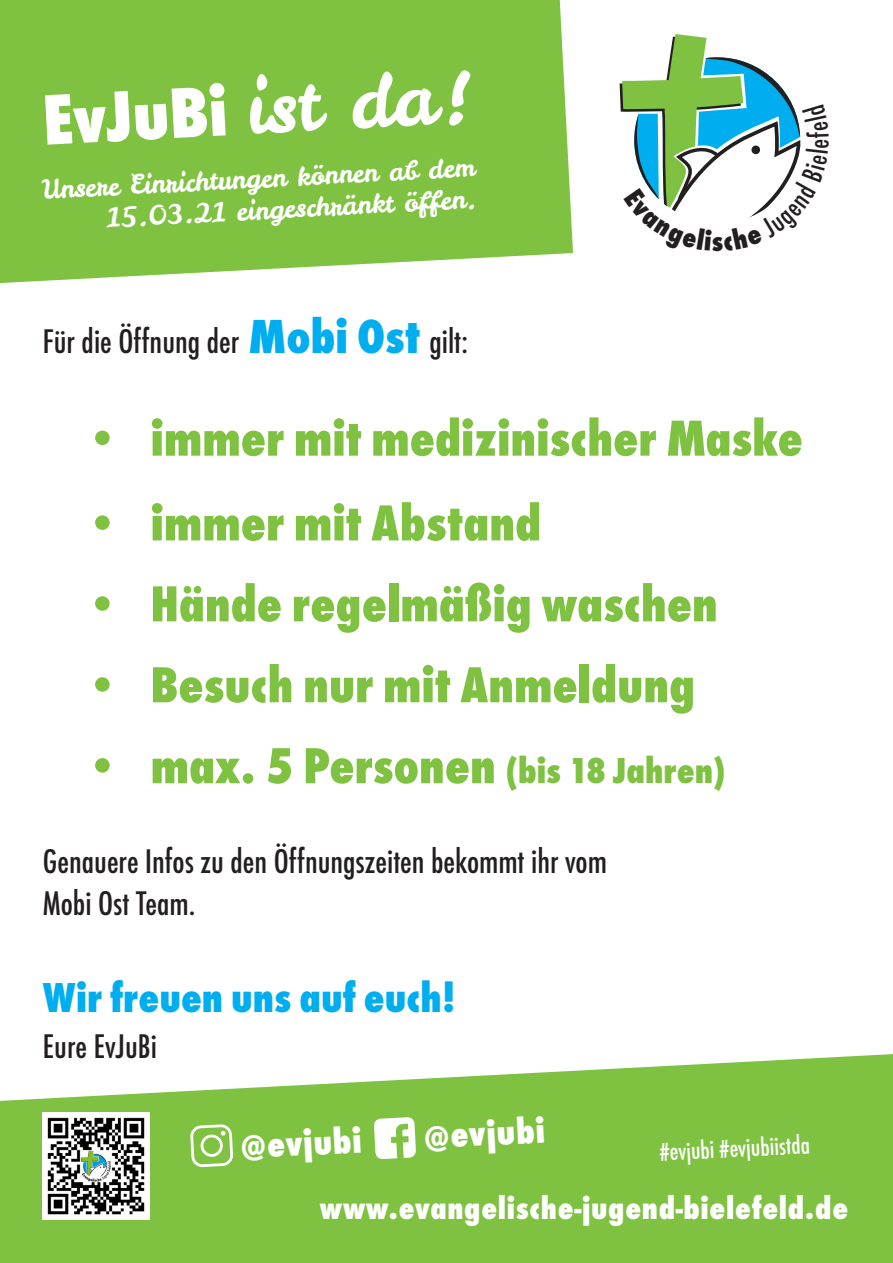
<style>
.page{position:relative;width:893px;height:1263px;background:#fff}
.page>*{position:absolute;margin:0;border:0;box-sizing:border-box;transform-origin:0 0}
.t1{font:800 condensed 74.1px "Futura T";color:#fff}
.t2{font:800 condensed 52.5px "Futura T";color:#7fc241}
.Grün_ort{font:800 condensed 43.5px "Futura T";color:#00aeef}
.Grün_ort-2{font:800 condensed 37.5px "Futura T";color:#fff}
.Grün_ort-3{font:500 condensed 35.55px/42.6px "Futura T";color:#231f20}
.Grün_ort-4{font:800 condensed 33px "Futura T";letter-spacing:.02em;color:#fff}
.Grün_ort-5{font:500 condensed 26.7px "Futura T";color:#fff}
.t3{font:26.4px/31.7px "Leckerli One";color:#fff;text-align:right}
.s1{font-family:"Leckerli One";font-weight:400;font-stretch:normal}
.s2{font-weight:800;font-size:49.65px;color:#00aeef}
.s3{font-size:37.5px}
</style>
<div class="page">
<div style="left:0;top:0;width:573px;height:283px;background:#7fc241"></div>
<svg style="left:0;top:1054px;width:893px;height:209px;background:#8fc958"></svg>
<svg style="left:190px;top:1124px;width:43px;height:43px"></svg>
<svg style="left:374px;top:1117px;width:42px;height:42px"></svg>
<img style="left:43px;top:1113px;width:106px;height:106px">
<svg style="left:620px;top:34px;width:181px;height:184px"></svg>
<p class="t1" style="left:41px;top:77px;width:432px;rotate:-3deg">EvJuBi <span class="s1">ist da!</span></p>
<p class="t3" style="left:42px;top:174px;width:435px;rotate:-3deg">Unsere Einrichtungen können ab dem<br>15.03.21 eingeschränkt öffen.</p>
<p class="Grün_ort-3" style="left:43px;top:319px;width:427px">Für die Öffnung der <span class="s2">Mobi Ost</span> gilt:</p>
<p class="t2" style="left:85px;top:408px;width:719px">• immer mit medizinischer Maske</p>
<p class="t2" style="left:85px;top:492px;width:458px">• immer mit Abstand</p>
<p class="t2" style="left:85px;top:573px;width:634px">• Hände regelmäßig waschen</p>
<p class="t2" style="left:85px;top:654px;width:612px">• Besuch nur mit Anmeldung</p>
<p class="t2" style="left:85px;top:735px;width:642px">• max. 5 Personen <span class="s3">(bis 18 Jahren)</span></p>
<p class="Grün_ort-3" style="left:43px;top:839px;width:565px">Genauere Infos zu den Öffnungszeiten bekommt ihr vom<br>Mobi Ost Team.</p>
<p class="Grün_ort" style="left:43px;top:972px;width:415px">Wir freuen uns auf euch!</p>
<p class="Grün_ort-3" style="left:43px;top:1024px;width:116px">Eure EvJuBi</p>
<p class="Grün_ort-2" style="left:239px;top:1124px;width:123px;rotate:-3deg">@evjubi</p>
<p class="Grün_ort-2" style="left:422px;top:1114px;width:123px;rotate:-3deg">@evjubi</p>
<p class="Grün_ort-4" style="left:320px;top:1189px;width:530px">www.evangelische-jugend-bielefeld.de</p>
<p class="Grün_ort-5" style="left:659px;top:1136px;width:152px;rotate:-3deg">#evjubi #evjubiistda</p>
</div>
